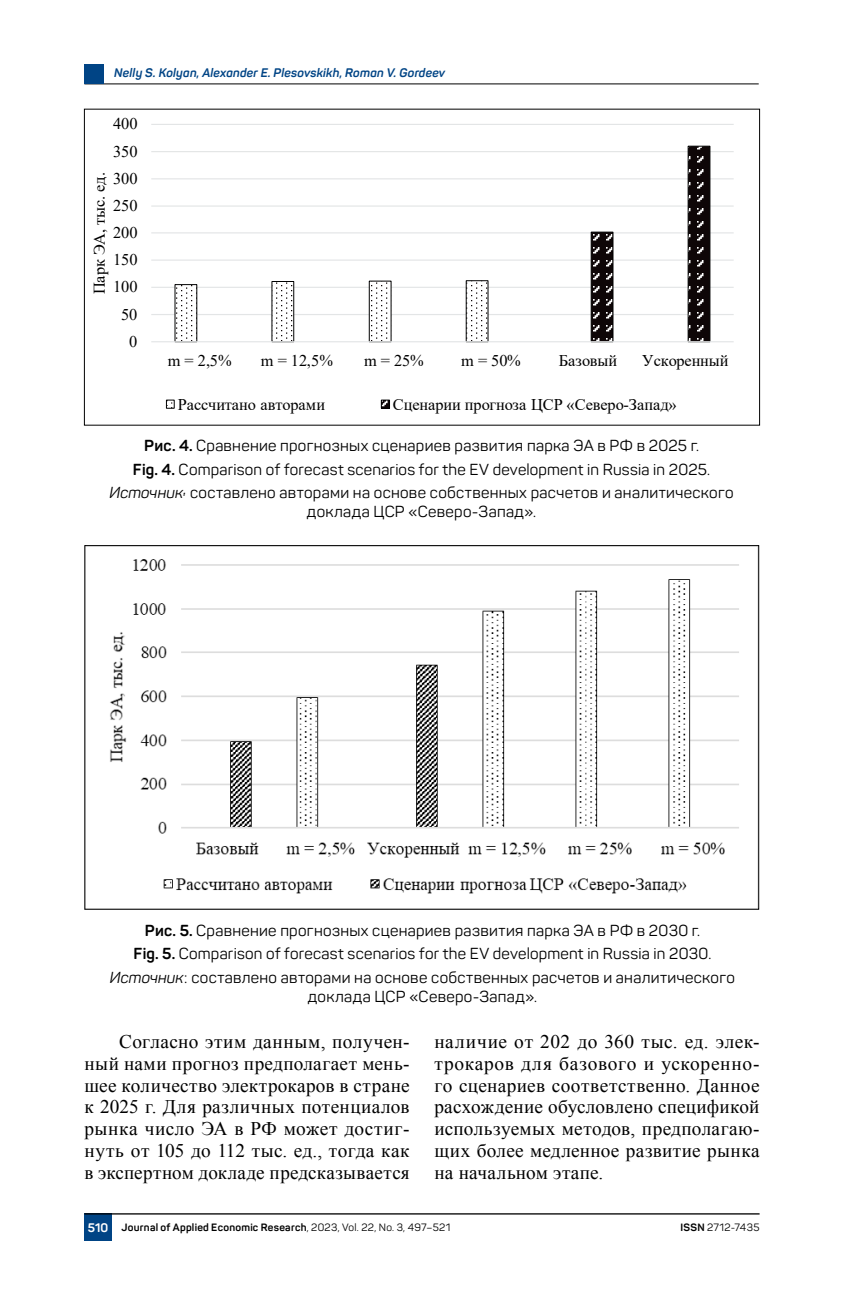
<style>
.page{position:relative;width:844px;height:1290px;background:#fff}
.page>*{position:absolute;margin:0;border:0;box-sizing:border-box;transform-origin:0 0}
.t1{font:19.25px/21.9px "Times New Roman";letter-spacing:.01em;color:#000;text-align:justify}
.t2{font:16.28px "Times New Roman";color:#000}
.t3{font:15.75px/23.8px "Panton";letter-spacing:.02em;color:#000;text-align:center}
.t4{font:italic 700 12.25px "Panton";letter-spacing:.015em;color:#004485}
.t5{font:700 12.25px "Panton";color:#fff}
.t6{font:700 10.5px "Panton";letter-spacing:.025em;color:#000}
.t7{font:10.5px "Panton";letter-spacing:.035em;color:#000}
.s1{font-weight:700}
.s2{font-style:italic}
.s3{font-weight:400}
</style>
<div class="page">
<div style="left:84px;top:1213px;width:28px;height:28px;background:#004485"></div>
<hr style="left:84px;top:83px;width:674px;height:1px;background:#000">
<hr style="left:84px;top:1213px;width:675px;height:1px;background:#000">
<div style="left:84px;top:64px;width:20px;height:20px;background:#004485"></div>
<hr style="left:151px;top:314px;width:582px;height:1px;background:#e3e5e6">
<hr style="left:151px;top:287px;width:582px;height:1px;background:#e3e5e6">
<hr style="left:151px;top:259px;width:582px;height:2px;background:#e3e5e6">
<hr style="left:151px;top:232px;width:582px;height:1px;background:#e3e5e6">
<hr style="left:151px;top:205px;width:582px;height:2px;background:#e3e5e6">
<hr style="left:151px;top:178px;width:582px;height:1px;background:#e3e5e6">
<hr style="left:151px;top:151px;width:582px;height:1px;background:#e3e5e6">
<hr style="left:151px;top:124px;width:582px;height:1px;background:#e3e5e6">
<svg style="left:174px;top:280px;width:314px;height:61px"></svg>
<svg style="left:590px;top:146px;width:120px;height:195px"></svg>
<hr style="left:151px;top:341px;width:582px;height:1px;background:#e3e5e6">
<div style="left:166px;top:400px;width:8px;height:8px;border:1px solid #000"></div>
<div style="left:381px;top:400px;width:8px;height:8px;border:1px solid #000"></div>
<img style="left:110px;top:559px;width:629px;height:335px">
<p class="t4" style="left:114px;top:65px;width:332px">Nelly S. Kolyan, Alexander E. Plesovskikh, Roman V. Gordeev</p>
<p class="t2" style="left:113px;top:112px;width:26px">400</p>
<p class="t2" style="left:113px;top:140px;width:26px">350</p>
<p class="t2" style="left:113px;top:167px;width:26px">300</p>
<p class="t2" style="left:88px;top:294px;width:123px;rotate:-90deg">Парк ЭА, тыс. ед.</p>
<p class="t2" style="left:113px;top:194px;width:26px">250</p>
<p class="t2" style="left:113px;top:221px;width:26px">200</p>
<p class="t2" style="left:113px;top:248px;width:26px">150</p>
<p class="t2" style="left:113px;top:275px;width:26px">100</p>
<p class="t2" style="left:121px;top:303px;width:18px">50</p>
<p class="t2" style="left:129px;top:330px;width:10px">0</p>
<p class="t2" style="left:168px;top:349px;width:65px">m = 2,5%</p>
<p class="t2" style="left:261px;top:349px;width:73px">m = 12,5%</p>
<p class="t2" style="left:364px;top:349px;width:61px">m = 25%</p>
<p class="t2" style="left:461px;top:349px;width:61px">m = 50%</p>
<p class="t2" style="left:558px;top:350px;width:60px">Базовый</p>
<p class="t2" style="left:642px;top:350px;width:88px">Ускоренный</p>
<p class="t2" style="left:178px;top:393px;width:149px">Рассчитано авторами</p>
<p class="t2" style="left:393px;top:393px;width:285px">Сценарии прогноза ЦСР «Северо-Запад»</p>
<p class="t3" style="left:109px;top:433px;width:625px"><span class="s1">Рис. 4.</span> Сравнение прогнозных сценариев развития парка ЭА в РФ в 2025 г.<br><span class="s1">Fig. 4.</span> Comparison of forecast scenarios for the EV development in Russia in 2025.<br><span class="s2">Источник:</span> составлено авторами на основе собственных расчетов и аналитического</p>
<p class="t3" style="left:307px;top:500px;width:231px">доклада ЦСР «Северо-Запад».</p>
<p class="t3" style="left:110px;top:918px;width:626px"><span class="s1">Рис. 5.</span> Сравнение прогнозных сценариев развития парка ЭА в РФ в 2030 г.<br><span class="s1">Fig. 5.</span> Comparison of forecast scenarios for the EV development in Russia in 2030.<br><span class="s2">Источник</span>: составлено авторами на основе собственных расчетов и аналитического</p>
<p class="t3" style="left:308px;top:985px;width:231px">доклада ЦСР «Северо-Запад».</p>
<p class="t1" style="left:84px;top:1030px;width:326px;text-indent:35px">Согласно этим данным, получен‑ ный нами прогноз предполагает мень‑ шее количество электрокаров в стране к 2025 г. Для различных потенциалов рынка число ЭА в РФ может достиг‑ нуть от 105 до 112 тыс. ед., тогда как в экспертном докладе предсказывается</p>
<p class="t1" style="left:434px;top:1030px;width:326px">наличие от 202 до 360 тыс. ед. элек‑ трокаров для базового и ускоренно‑ го сценариев соответственно. Данное расхождение обусловлено спецификой используемых методов, предполагаю‑ щих более медленное развитие рынка на начальном этапе.</p>
<p class="t5" style="left:88px;top:1220px;width:22px">510</p>
<p class="t6" style="left:122px;top:1221px;width:330px">Journal of Applied Economic Research<span class="s3">, 2023, Vol. 22, No. 3, 497–521</span></p>
<p class="t7" style="left:680px;top:1221px;width:81px"><span class="s1">ISSN</span> 2712-7435</p>
</div>
